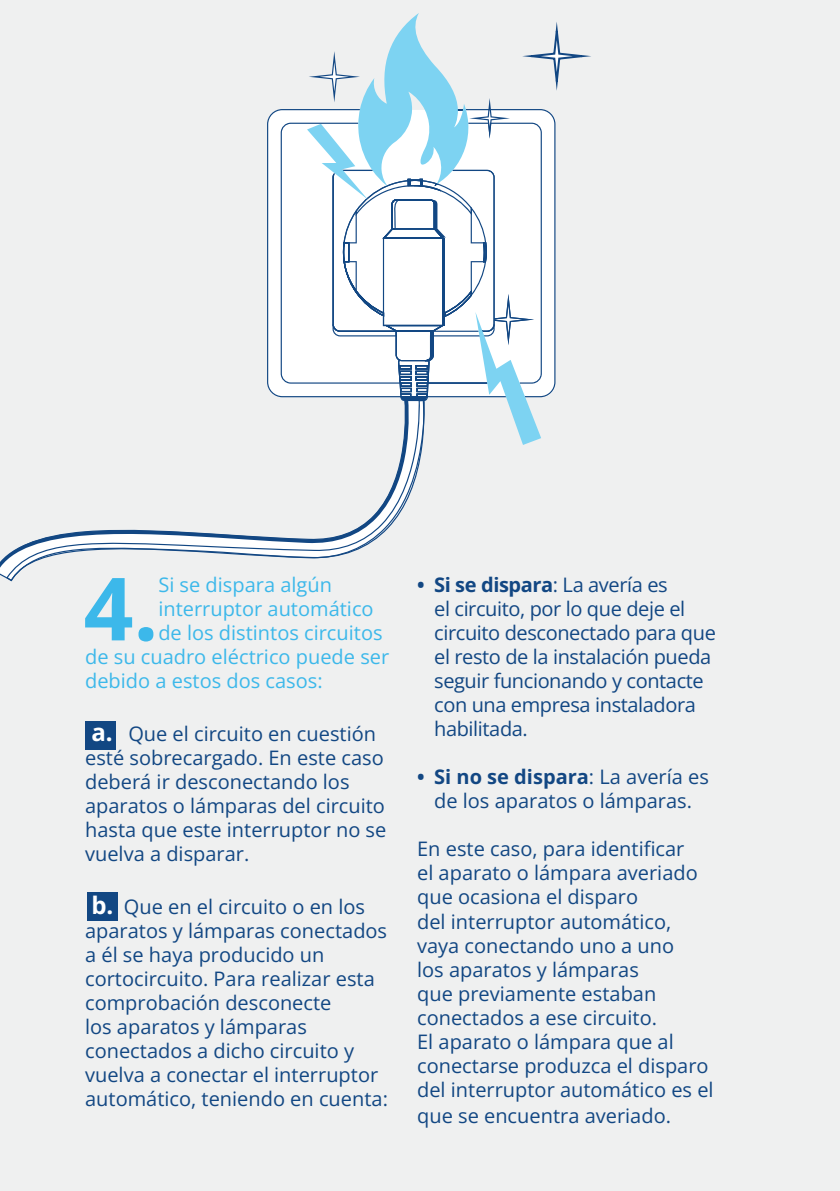
<style>
.page{position:relative;width:840px;height:1191px;background:#fff}
.page>*{position:absolute;margin:0;border:0;box-sizing:border-box;transform-origin:0 0}
.t1{font:87.2px "Open Sans";color:#3cb8ea}
.t2{font:20px/24px "Open Sans";color:#124783}
.t3{font:20px/24px "Open Sans";letter-spacing:-.02em;color:#124783}
.t4{font:20px "Open Sans";color:#3cb8ea}
.s1{font-size:24px;color:#fff}
</style>
<div class="page">
<div style="left:0;top:0;width:839px;height:1191px;background:#eff0f0"></div>
<div style="left:87px;top:892px;width:31px;height:28px;background:#124783"></div>
<div style="left:85px;top:721px;width:31px;height:28px;background:#124783"></div>
<svg style="left:6px;top:445px;width:417px;height:136px"></svg>
<svg style="left:267px;top:109px;width:40px;height:288px;fill:#fff"></svg>
<svg style="left:280px;top:123px;width:27px;height:261px;fill:#fff"></svg>
<svg style="left:307px;top:13px;width:284px;height:432px"></svg>
<p class="t1" style="left:84px;top:549px;width:76px">4.</p>
<p class="t4" style="left:158px;top:571px;width:175px">Si se dispara algún</p>
<p class="t4" style="left:158px;top:595px;width:217px">interruptor automático</p>
<p class="t4" style="left:158px;top:619px;width:225px">de los distintos circuitos</p>
<p class="t4" style="left:85px;top:643px;width:305px">de su cuadro eléctrico puede ser</p>
<p class="t4" style="left:85px;top:667px;width:239px">debido a estos dos casos:</p>
<p class="t2" style="left:85px;top:721px;width:302px;text-indent:6px"><span class="s1">a.</span> Que el circuito en cuestión esté sobrecargado. En este caso deberá ir desconectando los aparatos o lámparas del circuito hasta que este interruptor no se vuelva a disparar.</p>
<p class="t2" style="left:85px;top:894px;width:304px;text-indent:6px"><span class="s1">b.</span> Que en el circuito o en los aparatos y lámparas conectados a él se haya producido un cortocircuito. Para realizar esta comprobación desconecte<br>los aparatos y lámparas conectados a dicho circuito y vuelva a conectar el interruptor automático, teniendo en cuenta:</p>
<p class="t3" style="left:434px;top:572px;width:283px;text-indent:-17px">• Si se dispara: La avería es<br>el circuito, por lo que deje el circuito desconectado para que el resto de la instalación pueda seguir funcionando y contacte con una empresa instaladora habilitada.</p>
<p class="t2" style="left:417px;top:764px;width:293px;text-align:center">• Si no se dispara: La avería es de los aparatos o lámparas.</p>
<p class="t2" style="left:417px;top:836px;width:298px">En este caso, para identificar<br>el aparato o lámpara averiado que ocasiona el disparo<br>del interruptor automático, vaya conectando uno a uno<br>los aparatos y lámparas<br>que previamente estaban conectados a ese circuito.<br>El aparato o lámpara que al conectarse produzca el disparo del interruptor automático es el</p>
<p class="t2" style="left:417px;top:1103px;width:255px">que se encuentra averiado.</p>
</div>
